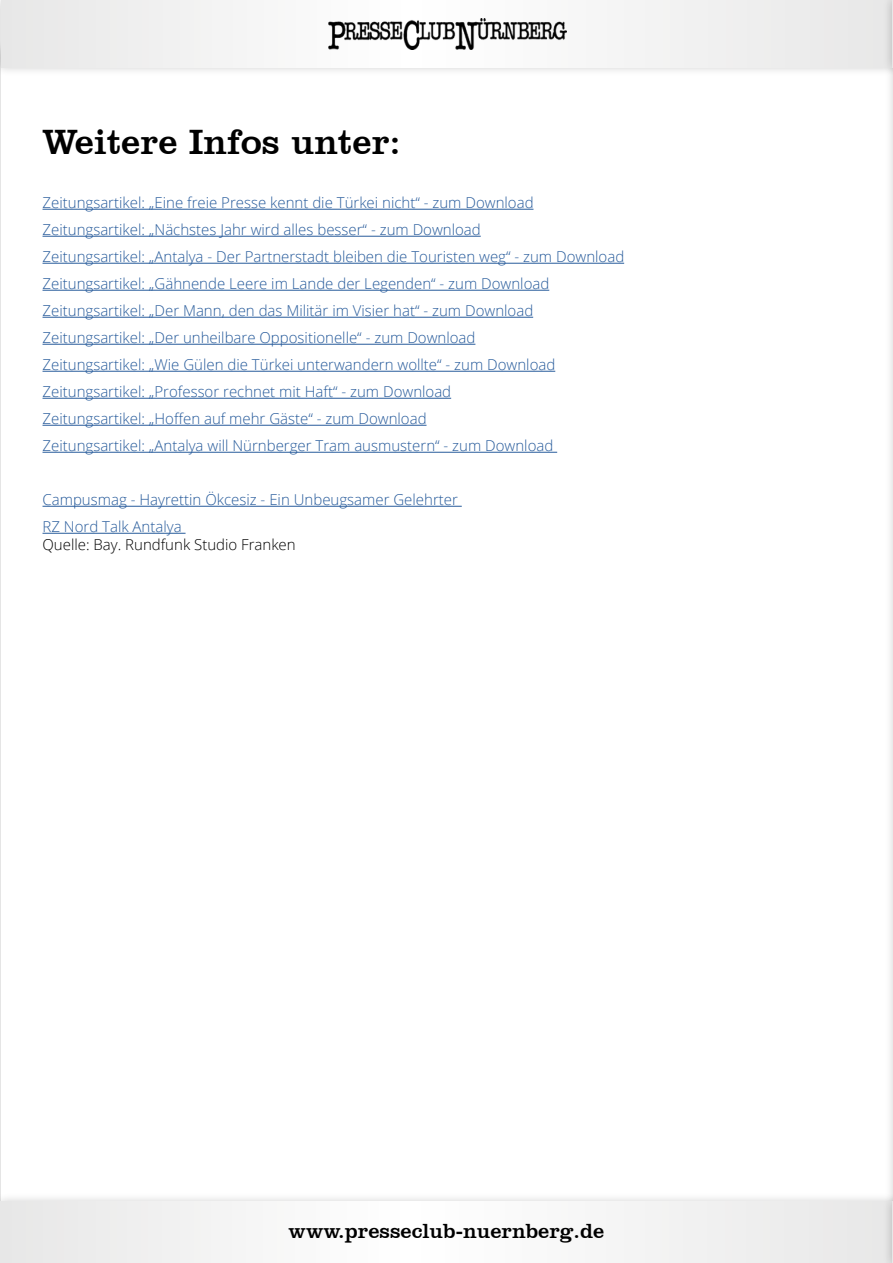
<style>
.page{position:relative;width:893px;height:1263px;background:#fff}
.page>*{position:absolute;margin:0;border:0;box-sizing:border-box;transform-origin:0 0}
.t1{font:36px "Clarendon BT";color:#000}
.t2{font:21px "Clarendon BT";color:#000}
.t3{font:300 15px "Open Sans";color:#275b9b}
.t4{font:300 15px/18px "Open Sans";color:#000}
.s1{color:#275b9b}
</style>
<div class="page">
<div style="left:884px;top:39px;width:9px;height:1217px;background:#f9f9f9"></div>
<div style="left:0;top:0;width:893px;height:77px;background:#f6f6f6"></div>
<div style="left:2px;top:1px;width:891px;height:66px;background:#f2f2f2"></div>
<div style="left:882px;top:0;width:11px;height:77px;background:#000;opacity:.21"></div>
<hr style="left:892px;top:1px;width:1px;height:66px;background:#e7e7e7">
<div style="left:0;top:1192px;width:893px;height:71px;background:#f4f4f4"></div>
<div style="left:882px;top:1192px;width:11px;height:71px;background:#000;opacity:.21"></div>
<hr style="left:892px;top:1202px;width:1px;height:61px;background:#e7e7e7">
<img style="left:328px;top:19px;width:238px;height:30px">
<hr style="left:43px;top:209px;width:490px;height:1px;background:#275b9b">
<hr style="left:43px;top:236px;width:438px;height:1px;background:#275b9b">
<hr style="left:43px;top:263px;width:581px;height:1px;background:#275b9b">
<hr style="left:43px;top:290px;width:506px;height:1px;background:#275b9b">
<hr style="left:43px;top:317px;width:490px;height:1px;background:#275b9b">
<hr style="left:43px;top:344px;width:432px;height:1px;background:#275b9b">
<hr style="left:43px;top:371px;width:512px;height:1px;background:#275b9b">
<hr style="left:43px;top:398px;width:408px;height:1px;background:#275b9b">
<hr style="left:43px;top:425px;width:383px;height:1px;background:#275b9b">
<hr style="left:43px;top:452px;width:514px;height:1px;background:#275b9b">
<hr style="left:43px;top:506px;width:419px;height:1px;background:#275b9b">
<hr style="left:43px;top:533px;width:143px;height:1px;background:#275b9b">
<p class="t1" style="left:43px;top:119px;width:360px">Weitere Infos unter:</p>
<p class="t3" style="left:43px;top:192px;width:493px">Zeitungsartikel: „Eine freie Presse kennt die Türkei nicht“ - zum Download</p>
<p class="t3" style="left:43px;top:219px;width:440px">Zeitungsartikel: „Nächstes Jahr wird alles besser“ - zum Download</p>
<p class="t3" style="left:43px;top:246px;width:583px">Zeitungsartikel: „Antalya - Der Partnerstadt bleiben die Touristen weg“ - zum Download</p>
<p class="t3" style="left:43px;top:273px;width:508px">Zeitungsartikel: „Gähnende Leere im Lande der Legenden“ - zum Download</p>
<p class="t3" style="left:43px;top:300px;width:492px">Zeitungsartikel: „Der Mann, den das Militär im Visier hat“ - zum Download</p>
<p class="t3" style="left:43px;top:327px;width:434px">Zeitungsartikel: „Der unheilbare Oppositionelle“ - zum Download</p>
<p class="t3" style="left:43px;top:354px;width:514px">Zeitungsartikel: „Wie Gülen die Türkei unterwandern wollte“ - zum Download</p>
<p class="t3" style="left:43px;top:381px;width:410px">Zeitungsartikel: „Professor rechnet mit Haft“ - zum Download</p>
<p class="t3" style="left:43px;top:408px;width:386px">Zeitungsartikel: „Hoffen auf mehr Gäste“ - zum Download</p>
<p class="t3" style="left:43px;top:435px;width:512px">Zeitungsartikel: „Antalya will Nürnberger Tram ausmustern“ - zum Download</p>
<p class="t3" style="left:43px;top:489px;width:417px">Campusmag - Hayrettin Ökcesiz - Ein Unbeugsamer Gelehrter</p>
<p class="t4" style="left:43px;top:517px;width:255px"><span class="s1">RZ Nord Talk Antalya<br></span>Quelle: Bay. Rundfunk Studio Franken</p>
<h2 class="t2" style="left:289px;top:1218px;width:317px">www.presseclub-nuernberg.de</h2>
</div>
